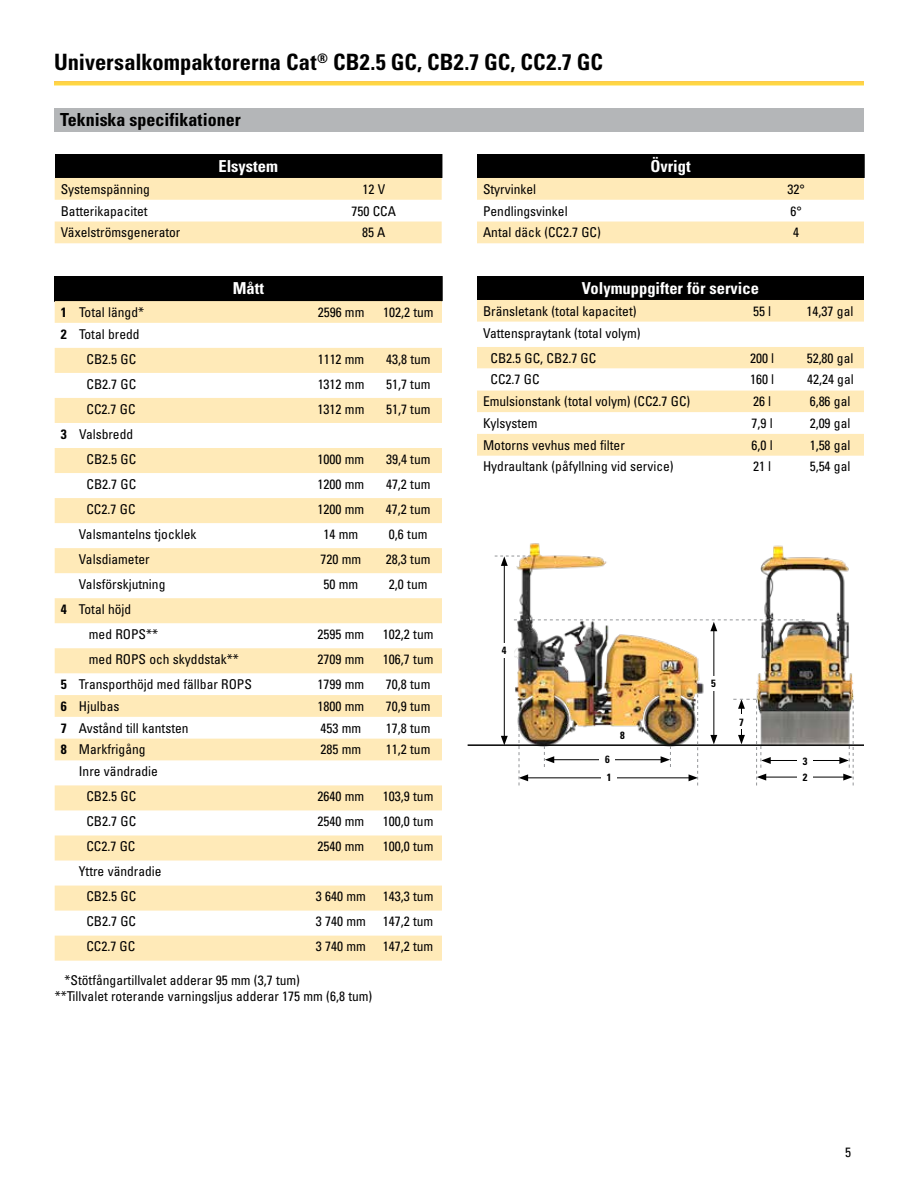
<style>
.page{position:relative;width:918px;height:1188px;background:#fff}
.page>*{position:absolute;margin:0;border:0;box-sizing:border-box;transform-origin:0 0}
.t1{font:700 condensed 22.5px "Univers LT Std";letter-spacing:.005em;color:#000}
.t2{font:700 condensed 18px "Univers LT Std";color:#000}
.t3{font:700 condensed 16.5px "Univers LT Std";color:#fff}
.t4{font:condensed 13.5px/25px "Univers LT Std";color:#000}
.t5{font:700 condensed 10.5px/17.7px "Univers LT Std";color:#000}
.s1{font-weight:700}
</style>
<div class="page">
<div style="left:55px;top:276px;width:387px;height:25px;background:#000"></div>
<svg style="left:55px;top:301px;width:387px;height:660px;fill:#ffebbd"></svg>
<hr style="left:441px;top:276px;width:2px;height:25px;background:#000">
<div style="left:54px;top:108px;width:810px;height:24px;background:#b4b6b8"></div>
<svg style="left:55px;top:154px;width:387px;height:89px"></svg>
<div style="left:477px;top:154px;width:387px;height:24px;background:#000"></div>
<svg style="left:477px;top:178px;width:387px;height:65px"></svg>
<hr style="left:863px;top:154px;width:2px;height:24px;background:#000">
<div style="left:477px;top:276px;width:387px;height:24px;background:#000"></div>
<svg style="left:477px;top:300px;width:387px;height:156px;fill:#ffeab8"></svg>
<svg style="left:477px;top:322px;width:387px;height:68px"></svg>
<img style="left:505px;top:543px;width:202px;height:207px">
<hr style="left:713px;top:629px;width:1px;height:108px;background:#000">
<svg style="left:710px;top:735px;width:7px;height:9px"></svg>
<div style="left:707px;top:676px;width:13px;height:14px;background:#fff"></div>
<div style="left:613px;top:727px;width:19px;height:16px;background:#fff"></div>
<hr style="left:552px;top:759px;width:111px;height:1px;background:#000">
<div style="left:600px;top:751px;width:15px;height:17px;background:#fff"></div>
<hr style="left:526px;top:777px;width:165px;height:1px;background:#000">
<div style="left:601px;top:769px;width:16px;height:16px;background:#fff"></div>
<img style="left:747px;top:545px;width:107px;height:199px">
<hr style="left:764px;top:777px;width:82px;height:1px;background:#000">
<div style="left:797px;top:767px;width:16px;height:21px;background:#fff"></div>
<hr style="left:768px;top:760px;width:74px;height:1px;background:#000">
<div style="left:797px;top:750px;width:16px;height:21px;background:#fff"></div>
<hr style="left:468px;top:744px;width:396px;height:2px;background:#000">
<svg style="left:514px;top:620px;width:291px;height:11px"></svg>
<svg style="left:519px;top:728px;width:9px;height:57px"></svg>
<svg style="left:544px;top:746px;width:10px;height:21px"></svg>
<svg style="left:661px;top:746px;width:10px;height:21px"></svg>
<svg style="left:689px;top:694px;width:9px;height:91px"></svg>
<svg style="left:839px;top:700px;width:15px;height:85px"></svg>
<svg style="left:733px;top:699px;width:38px;height:86px"></svg>
<hr style="left:504px;top:564px;width:1px;height:174px;background:#000">
<svg style="left:501px;top:736px;width:7px;height:9px"></svg>
<div style="left:495px;top:643px;width:19px;height:15px;background:#fff"></div>
<svg style="left:495px;top:556px;width:36px;height:10px"></svg>
<h1 class="t1" style="left:54px;top:48px;width:550px">Universalkompaktorerna Cat<sup>®</sup> CB2.5 GC, CB2.7 GC, CC2.7 GC</h1>
<h2 class="t2" style="left:60px;top:108px;width:182px">Tekniska specifikationer</h2>
<p class="t3" style="left:218px;top:156px;width:61px">Elsystem</p>
<p class="t4" style="left:61px;top:176px;width:91px">Systemspänning</p>
<p class="t4" style="left:362px;top:176px;width:24px">12 V</p>
<p class="t4" style="left:61px;top:198px;width:88px">Batterikapacitet</p>
<p class="t4" style="left:352px;top:198px;width:46px">750 CCA</p>
<p class="t4" style="left:61px;top:220px;width:121px">Växelströmsgenerator</p>
<p class="t4" style="left:362px;top:220px;width:25px">85 A</p>
<p class="t3" style="left:650px;top:156px;width:42px">Övrigt</p>
<p class="t4" style="left:483px;top:176px;width:55px">Styrvinkel</p>
<p class="t4" style="left:787px;top:176px;width:19px">32°</p>
<p class="t4" style="left:483px;top:198px;width:86px">Pendlingsvinkel</p>
<p class="t4" style="left:790px;top:198px;width:13px">6°</p>
<p class="t4" style="left:483px;top:220px;width:119px">Antal däck (CC2.7 GC)</p>
<p class="t4" style="left:793px;top:220px;width:7px">4</p>
<p class="t3" style="left:233px;top:278px;width:33px">Mått</p>
<p class="t4" style="left:61px;top:299px;width:85px"><span class="s1">1</span> Total längd*</p>
<p class="t4" style="left:318px;top:299px;width:48px">2596 mm</p>
<p class="t4" style="left:383px;top:299px;width:52px">102,2 tum</p>
<p class="t4" style="left:61px;top:321px;width:80px;text-align:right"><span class="s1">2</span> Total bredd<br>CB2.5 GC</p>
<p class="t4" style="left:318px;top:346px;width:48px">1112 mm</p>
<p class="t4" style="left:386px;top:346px;width:46px">43,8 tum</p>
<p class="t4" style="left:87px;top:371px;width:51px">CB2.7 GC</p>
<p class="t4" style="left:318px;top:371px;width:48px">1312 mm</p>
<p class="t4" style="left:386px;top:371px;width:46px">51,7 tum</p>
<p class="t4" style="left:87px;top:396px;width:51px">CC2.7 GC</p>
<p class="t4" style="left:318px;top:396px;width:48px">1312 mm</p>
<p class="t4" style="left:386px;top:396px;width:46px">51,7 tum</p>
<p class="t4" style="left:61px;top:421px;width:77px;text-align:right"><span class="s1">3</span> Valsbredd<br>CB2.5 GC</p>
<p class="t4" style="left:318px;top:446px;width:48px">1000 mm</p>
<p class="t4" style="left:386px;top:446px;width:46px">39,4 tum</p>
<p class="t4" style="left:86px;top:471px;width:51px">CB2.7 GC</p>
<p class="t4" style="left:318px;top:471px;width:48px">1200 mm</p>
<p class="t4" style="left:386px;top:471px;width:46px">47,2 tum</p>
<p class="t4" style="left:86px;top:496px;width:51px">CC2.7 GC</p>
<p class="t4" style="left:318px;top:496px;width:48px">1200 mm</p>
<p class="t4" style="left:386px;top:496px;width:46px">47,2 tum</p>
<p class="t4" style="left:79px;top:521px;width:119px">Valsmantelns tjocklek</p>
<p class="t4" style="left:324px;top:521px;width:36px">14 mm</p>
<p class="t4" style="left:389px;top:521px;width:40px">0,6 tum</p>
<p class="t4" style="left:79px;top:546px;width:72px">Valsdiameter</p>
<p class="t4" style="left:321px;top:546px;width:42px">720 mm</p>
<p class="t4" style="left:386px;top:546px;width:46px">28,3 tum</p>
<p class="t4" style="left:79px;top:571px;width:88px">Valsförskjutning</p>
<p class="t4" style="left:324px;top:571px;width:36px">50 mm</p>
<p class="t4" style="left:389px;top:571px;width:40px">2,0 tum</p>
<p class="t4" style="left:89px;top:596px;width:71px;text-indent:-28px"><span class="s1">4</span> Total höjd<br>med ROPS**</p>
<p class="t4" style="left:318px;top:621px;width:48px">2595 mm</p>
<p class="t4" style="left:383px;top:621px;width:52px">102,2 tum</p>
<p class="t4" style="left:89px;top:646px;width:152px">med ROPS och skyddstak**</p>
<p class="t4" style="left:318px;top:646px;width:48px">2709 mm</p>
<p class="t4" style="left:383px;top:646px;width:52px">106,7 tum</p>
<p class="t4" style="left:61px;top:672px;width:193px"><span class="s1">5</span> Transporthöjd med fällbar ROPS</p>
<p class="t4" style="left:318px;top:672px;width:48px">1799 mm</p>
<p class="t4" style="left:386px;top:672px;width:46px">70,8 tum</p>
<p class="t4" style="left:61px;top:693px;width:60px"><span class="s1">6</span> Hjulbas</p>
<p class="t4" style="left:318px;top:693px;width:48px">1800 mm</p>
<p class="t4" style="left:386px;top:693px;width:46px">70,9 tum</p>
<p class="t4" style="left:61px;top:715px;width:129px"><span class="s1">7</span> Avstånd till kantsten</p>
<p class="t4" style="left:321px;top:715px;width:42px">453 mm</p>
<p class="t4" style="left:386px;top:715px;width:46px">17,8 tum</p>
<p class="t4" style="left:61px;top:737px;width:86px"><span class="s1">8</span> Markfrigång</p>
<p class="t4" style="left:321px;top:737px;width:42px">285 mm</p>
<p class="t4" style="left:386px;top:737px;width:46px">11,2 tum</p>
<p class="t4" style="left:86px;top:759px;width:73px;text-indent:-8px">Inre vändradie<br>CB2.5 GC</p>
<p class="t4" style="left:318px;top:784px;width:48px">2640 mm</p>
<p class="t4" style="left:383px;top:784px;width:52px">103,9 tum</p>
<p class="t4" style="left:86px;top:809px;width:51px">CB2.7 GC</p>
<p class="t4" style="left:318px;top:809px;width:48px">2540 mm</p>
<p class="t4" style="left:383px;top:809px;width:52px">100,0 tum</p>
<p class="t4" style="left:86px;top:834px;width:51px">CC2.7 GC</p>
<p class="t4" style="left:318px;top:834px;width:48px">2540 mm</p>
<p class="t4" style="left:383px;top:834px;width:52px">100,0 tum</p>
<p class="t4" style="left:86px;top:859px;width:77px;text-indent:-8px">Yttre vändradie<br>CB2.5 GC</p>
<p class="t4" style="left:316px;top:884px;width:52px">3 640 mm</p>
<p class="t4" style="left:383px;top:884px;width:52px">143,3 tum</p>
<p class="t4" style="left:86px;top:909px;width:51px">CB2.7 GC</p>
<p class="t4" style="left:316px;top:909px;width:52px">3 740 mm</p>
<p class="t4" style="left:383px;top:909px;width:52px">147,2 tum</p>
<p class="t4" style="left:86px;top:934px;width:51px">CC2.7 GC</p>
<p class="t4" style="left:316px;top:934px;width:52px">3 740 mm</p>
<p class="t4" style="left:383px;top:934px;width:52px">147,2 tum</p>
<p class="t4" style="left:55px;top:972px;width:319px;line-height:16.2px;text-indent:10px">*Stötfångartillvalet adderar 95 mm (3,7 tum)<br>**Tillvalet roterande varningsljus adderar 175 mm (6,8 tum)</p>
<p class="t3" style="left:582px;top:278px;width:179px">Volymuppgifter för service</p>
<p class="t4" style="left:483px;top:298px;width:155px">Bränsletank (total kapacitet)</p>
<p class="t4" style="left:753px;top:298px;width:20px">55 l</p>
<p class="t4" style="left:807px;top:298px;width:48px">14,37 gal</p>
<p class="t4" style="left:491px;top:320px;width:152px;text-indent:-8px">Vattenspraytank (total volym)<br>CB2.5 GC, CB2.7 GC</p>
<p class="t4" style="left:750px;top:345px;width:26px">200 l</p>
<p class="t4" style="left:807px;top:345px;width:48px">52,80 gal</p>
<p class="t4" style="left:491px;top:367px;width:51px">CC2.7 GC</p>
<p class="t4" style="left:750px;top:367px;width:26px">160 l</p>
<p class="t4" style="left:807px;top:367px;width:48px">42,24 gal</p>
<p class="t4" style="left:483px;top:389px;width:209px">Emulsionstank (total volym) (CC2.7 GC)</p>
<p class="t4" style="left:753px;top:389px;width:20px">26 l</p>
<p class="t4" style="left:810px;top:389px;width:42px">6,86 gal</p>
<p class="t4" style="left:483px;top:410px;width:56px">Kylsystem</p>
<p class="t4" style="left:752px;top:410px;width:23px">7,9 l</p>
<p class="t4" style="left:810px;top:410px;width:42px">2,09 gal</p>
<p class="t4" style="left:483px;top:432px;width:143px">Motorns vevhus med filter</p>
<p class="t4" style="left:752px;top:432px;width:23px">6,0 l</p>
<p class="t4" style="left:810px;top:432px;width:42px">1,58 gal</p>
<p class="t4" style="left:483px;top:454px;width:192px">Hydraultank (påfyllning vid service)</p>
<p class="t4" style="left:753px;top:454px;width:20px">21 l</p>
<p class="t4" style="left:810px;top:454px;width:42px">5,54 gal</p>
<p class="t5" style="left:502px;top:642px;width:6px">4</p>
<p class="t5" style="left:605px;top:750px;width:8px">6<br>1</p>
<p class="t5" style="left:620px;top:726px;width:6px">8</p>
<p class="t5" style="left:711px;top:674px;width:6px">5</p>
<p class="t5" style="left:739px;top:713px;width:6px">7</p>
<p class="t5" style="left:803px;top:752px;width:6px">3</p>
<p class="t5" style="left:803px;top:769px;width:6px">2</p>
<p class="t4" style="left:845px;top:1140px;width:7px">5</p>
</div>
